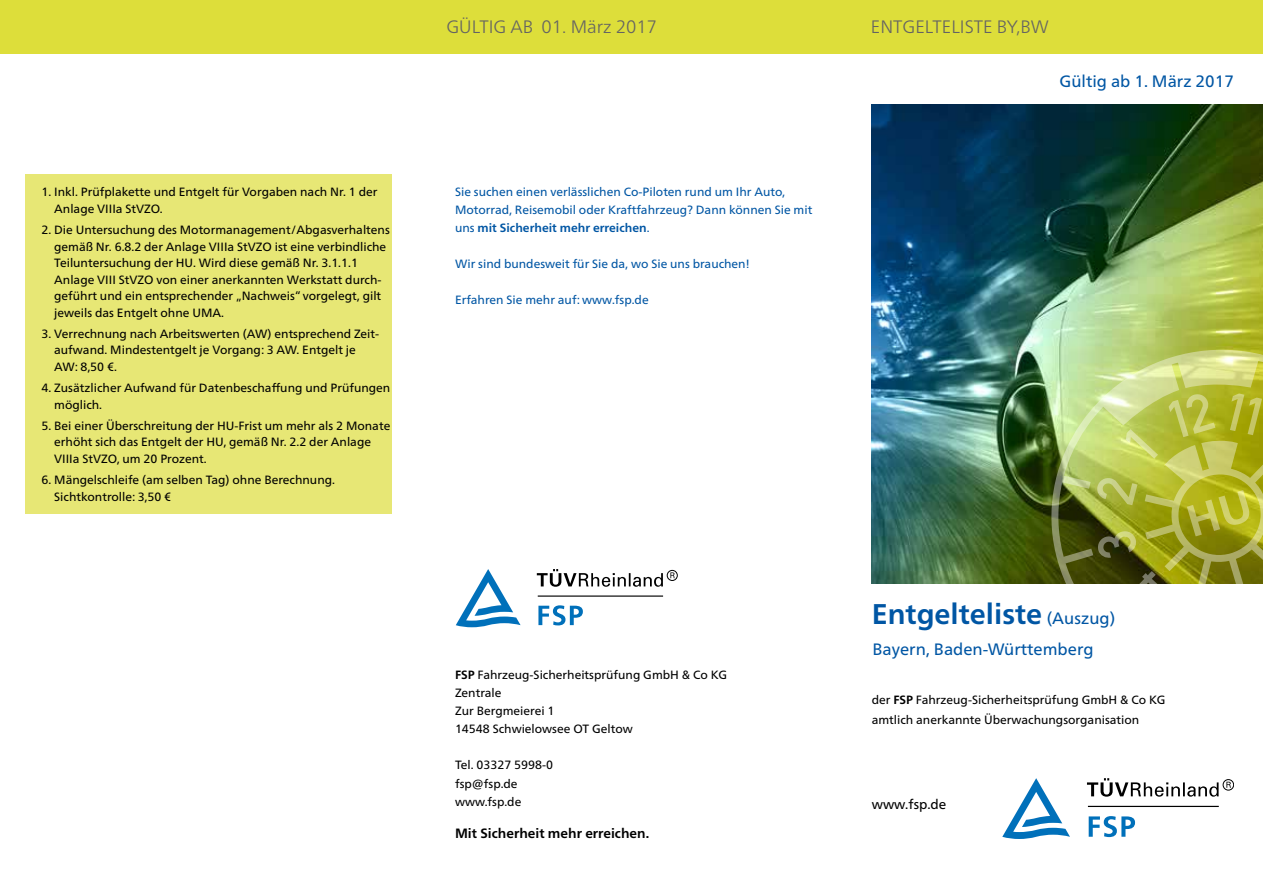
<style>
.page{position:relative;width:1263px;height:893px;background:#fff}
.page>*{position:absolute;margin:0;border:0;box-sizing:border-box;transform-origin:0 0}
.t1{font:700 28.5px "Frutiger Neue LT Pro";color:#0056a4}
.t2{font:300 18px "Frutiger Neue LT Pro";color:#646363}
.t3{font:16.5px "Frutiger Neue LT Pro";color:#0056a4}
.t4{font:700 13.5px "Frutiger Neue LT Pro";color:#000}
.t5{font:13.5px "Frutiger Neue LT Pro";color:#000}
.t6{font:12px/16.5px "Frutiger Neue LT Pro";color:#000}
.t7{font:12px/18px "Frutiger Neue LT Pro";color:#0056a4}
.s1{font-weight:700}
.s2{font-weight:400;font-size:16.5px}
</style>
<div class="page">
<img style="left:872px;top:104px;width:391px;height:479px">
<div style="left:0;top:0;width:1263px;height:54px;background:#ddde3a"></div>
<div style="left:26px;top:174px;width:366px;height:340px;background:#e7e775"></div>
<svg style="left:1036px;top:326px;width:227px;height:258px;background:#88a154"></svg>
<svg style="left:1002px;top:778px;width:68px;height:61px"></svg>
<hr style="left:1088px;top:806px;width:131px;height:1px;background:#000">
<div style="left:1223px;top:779px;width:11px;height:11px;border:1px solid #000;border-radius:50%"></div>
<svg style="left:1226px;top:782px;width:5px;height:6px"></svg>
<svg style="left:1087px;top:778px;width:132px;height:19px"></svg>
<svg style="left:1089px;top:816px;width:46px;height:21px"></svg>
<svg style="left:456px;top:569px;width:65px;height:58px"></svg>
<hr style="left:538px;top:595px;width:125px;height:2px;background:#000">
<div style="left:667px;top:570px;width:11px;height:11px;border:1px solid #000;border-radius:50%"></div>
<svg style="left:670px;top:572px;width:5px;height:6px"></svg>
<svg style="left:537px;top:569px;width:126px;height:18px"></svg>
<svg style="left:538px;top:605px;width:45px;height:20px"></svg>
<img style="left:1051px;top:346px;width:212px;height:238px">
<p class="t6" style="left:54px;top:184px;width:325px;text-indent:-13px">1. Inkl. Prüfplakette und Entgelt für Vorgaben nach Nr. 1 der<br>Anlage VIIIa StVZO.</p>
<p class="t6" style="left:54px;top:221px;width:337px;text-indent:-13px">2. Die Untersuchung des Motormanagement/Abgasverhaltens gemäß Nr. 6.8.2 der Anlage VIIIa StVZO ist eine verbindliche Teiluntersuchung der HU. Wird diese gemäß Nr. 3.1.1.1<br>Anlage VIII StVZO von einer anerkannten Werkstatt durch&shy;geführt und ein entsprechender „Nachweis“ vorgelegt, gilt jeweils das Entgelt ohne UMA.</p>
<p class="t6" style="left:54px;top:325px;width:327px;text-indent:-13px">3. Verrechnung nach Arbeitswerten (AW) entsprechend Zeit&shy;aufwand. Mindestentgelt je Vorgang: 3 AW. Entgelt je<br>AW: 8,50 €.</p>
<p class="t6" style="left:54px;top:379px;width:338px;text-indent:-13px">4. Zusätzlicher Aufwand für Datenbeschaffung und Prüfungen möglich.</p>
<p class="t6" style="left:54px;top:417px;width:338px;text-indent:-13px">5. Bei einer Überschreitung der HU-Frist um mehr als 2 Monate erhöht sich das Entgelt der HU, gemäß Nr. 2.2 der Anlage<br>VIIIa StVZO, um 20 Prozent.</p>
<p class="t6" style="left:54px;top:472px;width:282px;text-indent:-13px">6. Mängelschleife (am selben Tag) ohne Berechnung.<br>Sichtkontrolle: 3,50 €</p>
<h2 class="t2" style="left:446px;top:16px;width:212px">GÜLTIG AB 01. März 2017</h2>
<h2 class="t2" style="left:871px;top:16px;width:179px">ENTGELTELISTE BY,BW</h2>
<h3 class="t3" style="left:1059px;top:71px;width:176px">Gültig ab 1. März 2017</h3>
<p class="t7" style="left:455px;top:183px;width:359px">Sie suchen einen verlässlichen Co-Piloten rund um Ihr Auto,<br>Motorrad, Reisemobil oder Kraftfahrzeug? Dann können Sie mit uns <span class="s1">mit Sicherheit mehr erreichen</span>.</p>
<p class="t7" style="left:455px;top:255px;width:296px">Wir sind bundesweit für Sie da, wo Sie uns brauchen!</p>
<p class="t7" style="left:455px;top:291px;width:195px">Erfahren Sie mehr auf: www.fsp.de</p>
<p class="t6" style="left:455px;top:665px;width:274px;line-height:18px"><span class="s1">FSP</span> Fahrzeug-Sicherheitsprüfung GmbH &amp; Co KG<br>Zentrale<br>Zur Bergmeierei 1<br>14548 Schwielowsee OT Geltow</p>
<p class="t6" style="left:455px;top:755px;width:100px;line-height:19.5px">Tel. 03327 5998-0 fsp@fsp.de</p>
<p class="t6" style="left:455px;top:794px;width:68px">www.fsp.de</p>
<p class="t4" style="left:455px;top:825px;width:196px">Mit Sicherheit mehr erreichen.</p>
<h1 class="t1" style="left:872px;top:597px;width:245px">Entgelteliste <span class="s2">(Auszug)</span></h1>
<h3 class="t3" style="left:872px;top:639px;width:223px">Bayern, Baden-Württemberg</h3>
<p class="t6" style="left:872px;top:690px;width:295px;line-height:19.5px">der <span class="s1">FSP</span> Fahrzeug-Sicherheitsprüfung GmbH &amp; Co KG amtlich anerkannte Überwachungsorganisation</p>
<p class="t5" style="left:872px;top:796px;width:76px">www.fsp.de</p>
</div>
